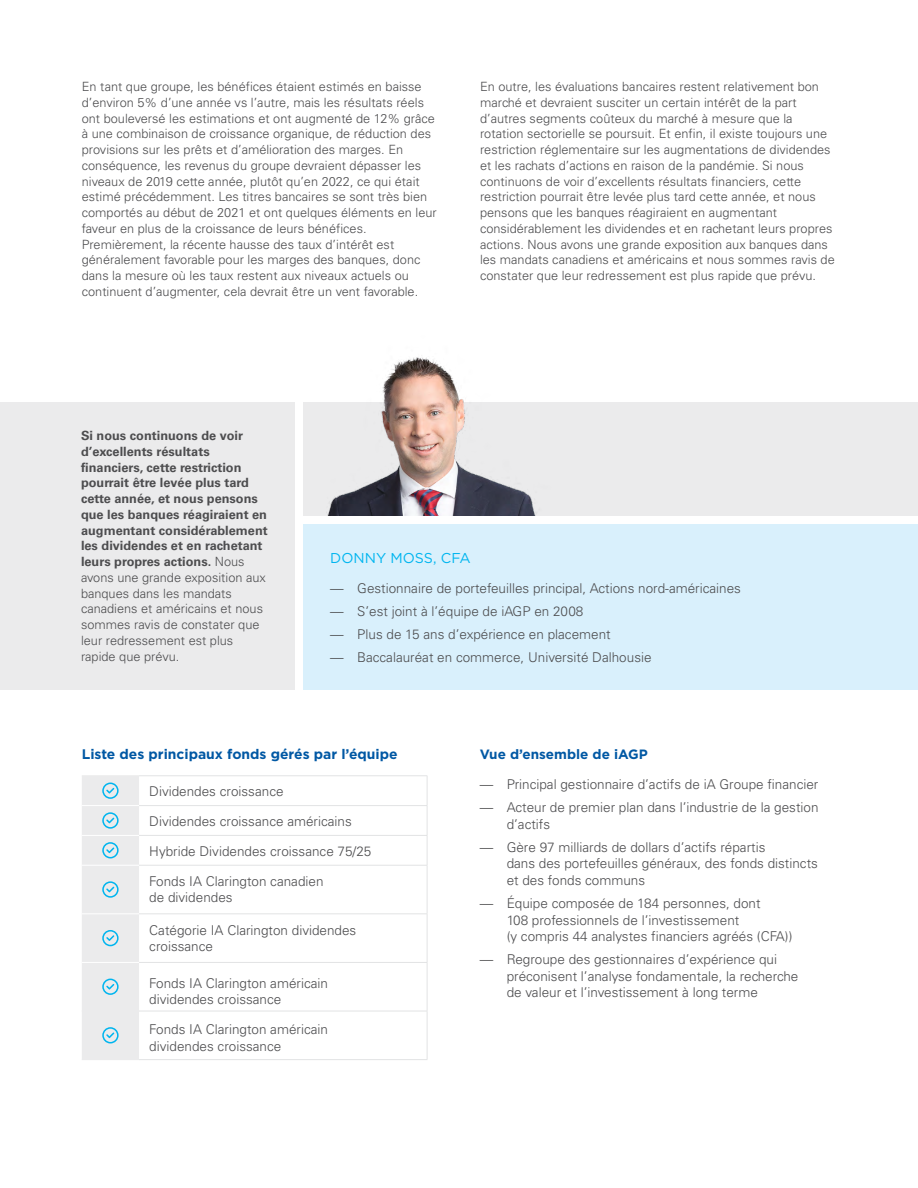
<style>
.page{position:relative;width:918px;height:1188px;background:#fff}
.page>*{position:absolute;margin:0;border:0;box-sizing:border-box;transform-origin:0 0}
.t1{font:14.25px "Gotham";color:#00b5ef}
.t2{font:700 13.8px "Gotham";color:#0058a4}
.L{font:300 13.5px/16.5px "Univers";color:#4d4d4f}
.t3{font:700 13.5px "Gotham";color:#0058a4}
.t4{font:300 12.75px/15.8px "Univers";color:#4d4d4f}
.t5{font:700 12.75px/15.8px "Univers";color:#4d4d4f}
.s1{font-weight:300}
</style>
<div class="page">
<svg style="left:139px;top:776px;width:288px;height:283px"></svg>
<hr style="left:139px;top:805px;width:288px;height:1px;background:#e2e3e4">
<hr style="left:139px;top:835px;width:288px;height:1px;background:#e2e3e4">
<hr style="left:139px;top:865px;width:288px;height:1px;background:#e2e3e4">
<hr style="left:139px;top:914px;width:288px;height:1px;background:#e2e3e4">
<hr style="left:139px;top:962px;width:288px;height:1px;background:#e2e3e4">
<hr style="left:139px;top:1011px;width:288px;height:1px;background:#e2e3e4">
<hr style="left:139px;top:1059px;width:288px;height:1px;background:#e2e3e4">
<hr style="left:139px;top:775px;width:288px;height:1px;background:#e2e3e4">
<svg style="left:427px;top:776px;width:1px;height:89px"></svg>
<hr style="left:427px;top:866px;width:1px;height:48px;background:#e2e3e4">
<hr style="left:427px;top:914px;width:1px;height:48px;background:#e2e3e4">
<hr style="left:427px;top:963px;width:1px;height:48px;background:#e2e3e4">
<hr style="left:427px;top:1011px;width:1px;height:48px;background:#e2e3e4">
<hr style="left:82px;top:775px;width:57px;height:1px;background:#ebebec">
<svg style="left:82px;top:776px;width:57px;height:284px;background:#e2e9ec"></svg>
<div style="left:303px;top:524px;width:615px;height:165px;background:#d9f0fc"></div>
<div style="left:303px;top:402px;width:615px;height:113px;background:#ebebec"></div>
<div style="left:0;top:402px;width:295px;height:287px;background:#ebebec"></div>
<img style="left:327px;top:357px;width:210px;height:158px">
<p class="t4" style="left:82px;top:79px;width:357px">En tant que groupe, les bénéfices étaient estimés en baisse d’environ 5% d’une année vs l’autre, mais les résultats réels ont bouleversé les estimations et ont augmenté de 12% grâce à une combinaison de croissance organique, de réduction des provisions sur les prêts et d’amélioration des marges. En conséquence, les revenus du groupe devraient dépasser les niveaux de 2019 cette année, plutôt qu’en 2022, ce qui était estimé précédemment. Les titres bancaires se sont très bien comportés au début de 2021 et ont quelques éléments en leur faveur en plus de la croissance de leurs bénéfices.<br>Premièrement, la récente hausse des taux d’intérêt est généralement favorable pour les marges des banques, donc dans la mesure où les taux restent aux niveaux actuels ou continuent d’augmenter, cela devrait être un vent favorable.</p>
<p class="t4" style="left:480px;top:79px;width:356px">En outre, les évaluations bancaires restent relativement bon marché et devraient susciter un certain intérêt de la part d’autres segments coûteux du marché à mesure que la rotation sectorielle se poursuit. Et enfin, il existe toujours une restriction réglementaire sur les augmentations de dividendes et les rachats d’actions en raison de la pandémie. Si nous continuons de voir d’excellents résultats financiers, cette restriction pourrait être levée plus tard cette année, et nous pensons que les banques réagiraient en augmentant considérablement les dividendes et en rachetant leurs propres actions. Nous avons une grande exposition aux banques dans les mandats canadiens et américains et nous sommes ravis de constater que leur redressement est plus rapide que prévu.</p>
<p class="t5" style="left:81px;top:428px;width:188px">Si nous continuons de voir d’excellents résultats financiers, cette restriction pourrait être levée plus tard cette année, et nous pensons que les banques réagiraient en augmentant considérablement les dividendes et en rachetant leurs propres actions. <span class="s1">Nous avons une grande exposition aux banques dans les mandats canadiens et américains et nous sommes ravis de constater que leur redressement est plus rapide que prévu.</span></p>
<p class="t1" style="left:330px;top:548px;width:142px">DONNY MOSS, CFA</p>
<p class="L" style="left:330px;top:580px;width:412px">— Gestionnaire de portefeuilles principal, Actions nord-américaines</p>
<p class="L" style="left:330px;top:603px;width:255px">— S’est joint à l’équipe de iAGP en 2008</p>
<p class="L" style="left:330px;top:626px;width:282px">— Plus de 15 ans d’expérience en placement</p>
<p class="L" style="left:330px;top:649px;width:323px">— Baccalauréat en commerce, Université Dalhousie</p>
<h3 class="t2" style="left:82px;top:745px;width:317px">Liste des principaux fonds gérés par l’équipe</h3>
<p class="L" style="left:149px;top:783px;width:136px">Dividendes croissance</p>
<p class="L" style="left:149px;top:813px;width:204px">Dividendes croissance américains</p>
<p class="L" style="left:149px;top:843px;width:224px">Hybride Dividendes croissance 75/25</p>
<p class="L" style="left:149px;top:873px;width:176px">Fonds IA Clarington canadien de dividendes</p>
<p class="L" style="left:149px;top:922px;width:209px">Catégorie IA Clarington dividendes croissance</p>
<p class="L" style="left:149px;top:975px;width:180px">Fonds IA Clarington américain dividendes croissance</p>
<p class="L" style="left:149px;top:1021px;width:180px">Fonds IA Clarington américain dividendes croissance</p>
<h3 class="t3" style="left:480px;top:745px;width:170px">Vue d’ensemble de iAGP</h3>
<p class="L" style="left:480px;top:776px;width:340px">— Principal gestionnaire d’actifs de iA Groupe financier</p>
<p class="L" style="left:507px;top:799px;width:313px;text-indent:-27px">— Acteur de premier plan dans l’industrie de la gestion d’actifs</p>
<p class="L" style="left:507px;top:839px;width:313px;text-indent:-27px">— Gère 97 milliards de dollars d’actifs répartis<br>dans des portefeuilles généraux, des fonds distincts et des fonds communs</p>
<p class="L" style="left:507px;top:895px;width:287px;text-indent:-27px">— Équipe composée de 184 personnes, dont<br>108 professionnels de l’investissement<br>(y compris 44 analystes financiers agréés (CFA))</p>
<p class="L" style="left:507px;top:951px;width:293px;text-indent:-27px">— Regroupe des gestionnaires d’expérience qui préconisent l’analyse fondamentale, la recherche de valeur et l’investissement à long terme</p>
</div>
